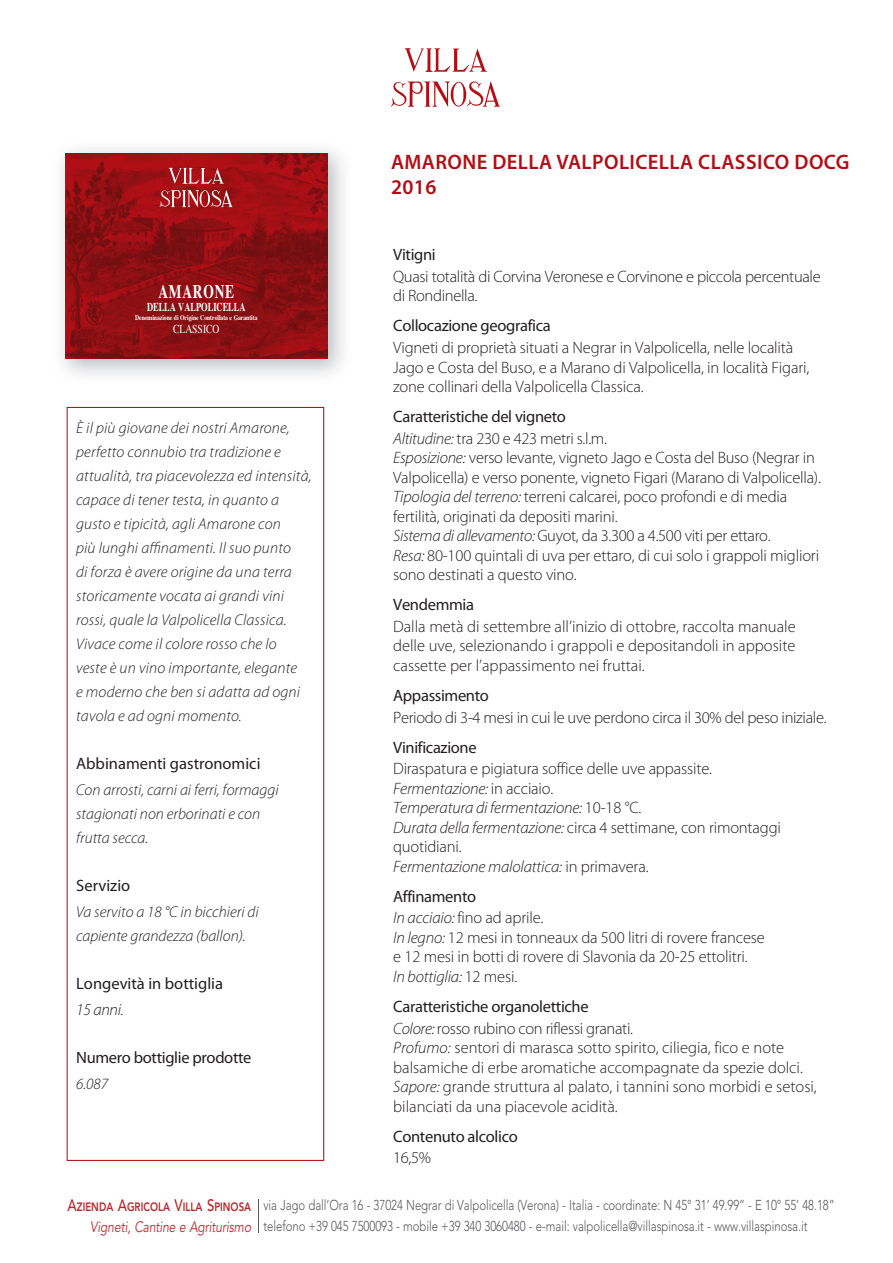
<style>
.page{position:relative;width:893px;height:1263px;background:#fff}
.page>*{position:absolute;margin:0;border:0;box-sizing:border-box;transform-origin:0 0}
.t1{font:600 21px/25.2px "Myriad Pro";letter-spacing:.02em;color:#b30e15}
.t2{font:700 19.2px "Times";letter-spacing:.06em;color:#fff;scale:.7 1}
.t3{font:300 16.5px/19.5px "Myriad Pro";letter-spacing:-.01em;color:#231f20}
.t4{font:16.5px/21.6px "Myriad Pro";letter-spacing:-.02em;color:#231f20}
.t5{font:16.5px "Myriad Pro";color:#231f20}
.t6{font:italic 300 16.5px "Myriad Pro";letter-spacing:-.02em;color:#231f20}
.t7{font:italic 300 15.75px/24px "Myriad Pro";letter-spacing:.01em;color:#231f20}
.t8{font:italic 15px "Avenir";letter-spacing:-.005em;color:#b7282e;scale:.8 1}
.t9{font:300 14.25px/21px "Avenir";letter-spacing:-.005em;color:#57585a;scale:.8 1}
.t10{font:800 12.15px "Avenir";color:#b7282e;scale:.8 1}
.t11{font:700 12px "Times";color:#fff;scale:.7 1}
.t12{font:12px "Times";color:#fff;scale:.8 1}
.t13{font:700 7.2px "Times";letter-spacing:-.01em;color:#fff;scale:.8 1}
.s1{font-weight:300;font-style:italic}
.s2{font-weight:300}
.s3{font-style:italic}
.s4{font-weight:400}
.s5{font-weight:500;font-size:16.5px}
</style>
<div class="page">
<hr style="left:258px;top:1199px;width:1px;height:34px;background:#57585a">
<img style="left:391px;top:48px;width:109px;height:59px">
<svg style="left:67px;top:407px;width:257px;height:754px"></svg>
<img style="left:61px;top:149px;width:282px;height:226px">
<img style="left:66px;top:153px;width:261px;height:205px">
<img style="left:159px;top:165px;width:74px;height:46px">
<p class="t2" style="left:158px;top:273px;width:110px">AMARONE</p>
<p class="t11" style="left:147px;top:295px;width:142px">DELLA VALPOLICELLA</p>
<p class="t13" style="left:135px;top:311px;width:155px">Denominazione di Origine Controllata e Garantita</p>
<p class="t12" style="left:173px;top:318px;width:60px">CLASSICO</p>
<p class="t7" style="left:76px;top:416px;width:237px">È il più giovane dei nostri Amarone, perfetto connubio tra tradizione e attualità, tra piacevolezza ed intensità, capace di tener testa, in quanto a gusto e tipicità, agli Amarone con<br>più lunghi affinamenti. Il suo punto<br>di forza è avere origine da una terra storicamente vocata ai grandi vini rossi, quale la Valpolicella Classica.<br>Vivace come il colore rosso che lo<br>veste è un vino importante, elegante<br>e moderno che ben si adatta ad ogni tavola e ad ogni momento.</p>
<p class="t5" style="left:76px;top:754px;width:186px">Abbinamenti gastronomici</p>
<p class="t7" style="left:76px;top:778px;width:204px">Con arrosti, carni ai ferri, formaggi stagionati non erborinati e con frutta secca.</p>
<p class="t5" style="left:76px;top:876px;width:56px">Servizio</p>
<p class="t7" style="left:76px;top:900px;width:184px">Va servito a 18 °C in bicchieri di capiente grandezza (ballon).</p>
<p class="t5" style="left:76px;top:974px;width:148px">Longevità in bottiglia</p>
<p class="t6" style="left:76px;top:1001px;width:49px">15 anni.</p>
<p class="t4" style="left:76px;top:1047px;width:177px">Numero bottiglie prodotte</p>
<p class="t7" style="left:76px;top:1072px;width:33px">6.087</p>
<p class="t1" style="left:391px;top:150px;width:460px">AMARONE DELLA VALPOLICELLA CLASSICO DOCG<br>2016</p>
<p class="t4" style="left:393px;top:244px;width:44px">Vitigni</p>
<p class="t3" style="left:393px;top:267px;width:429px">Quasi totalità di Corvina Veronese e Corvinone e piccola percentuale di Rondinella.</p>
<p class="t4" style="left:393px;top:315px;width:159px">Collocazione geografica</p>
<p class="t3" style="left:393px;top:338px;width:418px">Vigneti di proprietà situati a Negrar in Valpolicella, nelle località<br>Jago e Costa del Buso, e a Marano di Valpolicella, in località Figari, zone collinari della Valpolicella Classica.</p>
<p class="t4" style="left:393px;top:406px;width:215px">Caratteristiche del vigneto<br><span class="s1">Altitudine:</span> <span class="s2">tra 230 e 423 metri s.l.m.</span></p>
<p class="t3" style="left:393px;top:448px;width:429px"><span class="s3">Esposizione:</span> verso levante, vigneto Jago e Costa del Buso (Negrar in Valpolicella) e verso ponente, vigneto Figari (Marano di Valpolicella).<br><span class="s3">Tipologia del terreno:</span> terreni calcarei, poco profondi e di media fertilità, originati da depositi marini.<br><span class="s3">Sistema di allevamento:</span> Guyot, da 3.300 a 4.500 viti per ettaro.<br><span class="s3">Resa:</span> 80-100 quintali di uva per ettaro, di cui solo i grappoli migliori sono destinati a questo vino.</p>
<p class="t4" style="left:393px;top:594px;width:82px">Vendemmia</p>
<p class="t3" style="left:393px;top:617px;width:404px;text-align:justify">Dalla metà di settembre all’inizio di ottobre, raccolta manuale delle uve, selezionando i grappoli e depositandoli in apposite cassette per l’appassimento nei fruttai.</p>
<p class="t4" style="left:393px;top:685px;width:97px">Appassimento</p>
<p class="t3" style="left:393px;top:708px;width:435px">Periodo di 3-4 mesi in cui le uve perdono circa il 30% del peso iniziale.</p>
<p class="t4" style="left:393px;top:736px;width:85px">Vinificazione</p>
<p class="t3" style="left:393px;top:759px;width:389px">Diraspatura e pigiatura soffice delle uve appassite.<br><span class="s3">Fermentazione:</span> in acciaio.<br><span class="s3">Temperatura di fermentazione:</span> 10-18 °C.<br><span class="s3">Durata della fermentazione:</span> circa 4 settimane, con rimontaggi quotidiani.<br><span class="s3">Fermentazione malolattica:</span> in primavera.</p>
<p class="t3" style="left:393px;top:886px;width:152px;line-height:21.6px"><span class="s4">Affinamento<br></span><span class="s3">In acciaio:</span> fino ad aprile.</p>
<p class="t3" style="left:393px;top:928px;width:373px"><span class="s3">In legno:</span> 12 mesi in tonneaux da 500 litri di rovere francese e 12 mesi in botti di rovere di Slavonia da 20-25 ettolitri.<br><span class="s3">In bottiglia:</span> 12 mesi.</p>
<p class="t3" style="left:393px;top:996px;width:241px;line-height:21.6px"><span class="s4">Caratteristiche organolettiche<br></span><span class="s3">Colore:</span> rosso rubino con riflessi granati.</p>
<p class="t3" style="left:393px;top:1038px;width:425px"><span class="s3">Profumo:</span> sentori di marasca sotto spirito, ciliegia, fico e note balsamiche di erbe aromatiche accompagnate da spezie dolci.<br><span class="s3">Sapore:</span> grande struttura al palato, i tannini sono morbidi e setosi, bilanciati da una piacevole acidità.</p>
<p class="t4" style="left:393px;top:1125px;width:126px">Contenuto alcolico</p>
<p class="t3" style="left:393px;top:1148px;width:39px">16,5%</p>
<p class="t10" style="left:68px;top:1199px;width:231px"><span class="s5">A</span>ZIENDA <span class="s5">A</span>GRICOLA <span class="s5">V</span>ILLA <span class="s5">S</span>PINOSA</p>
<p class="t8" style="left:90px;top:1218px;width:203px">Vigneti, Cantine e Agriturismo</p>
<p class="t9" style="left:263px;top:1194px;width:716px">via Jago dall’Ora 16 - 37024 Negrar di Valpolicella (Verona) - Italia - coordinate: N 45° 31’ 49.99” - E 10° 55’ 48.18” telefono +39 045 7500093 - mobile +39 340 3060480 - e-mail: valpolicella@villaspinosa.it - www.villaspinosa.it</p>
</div>
